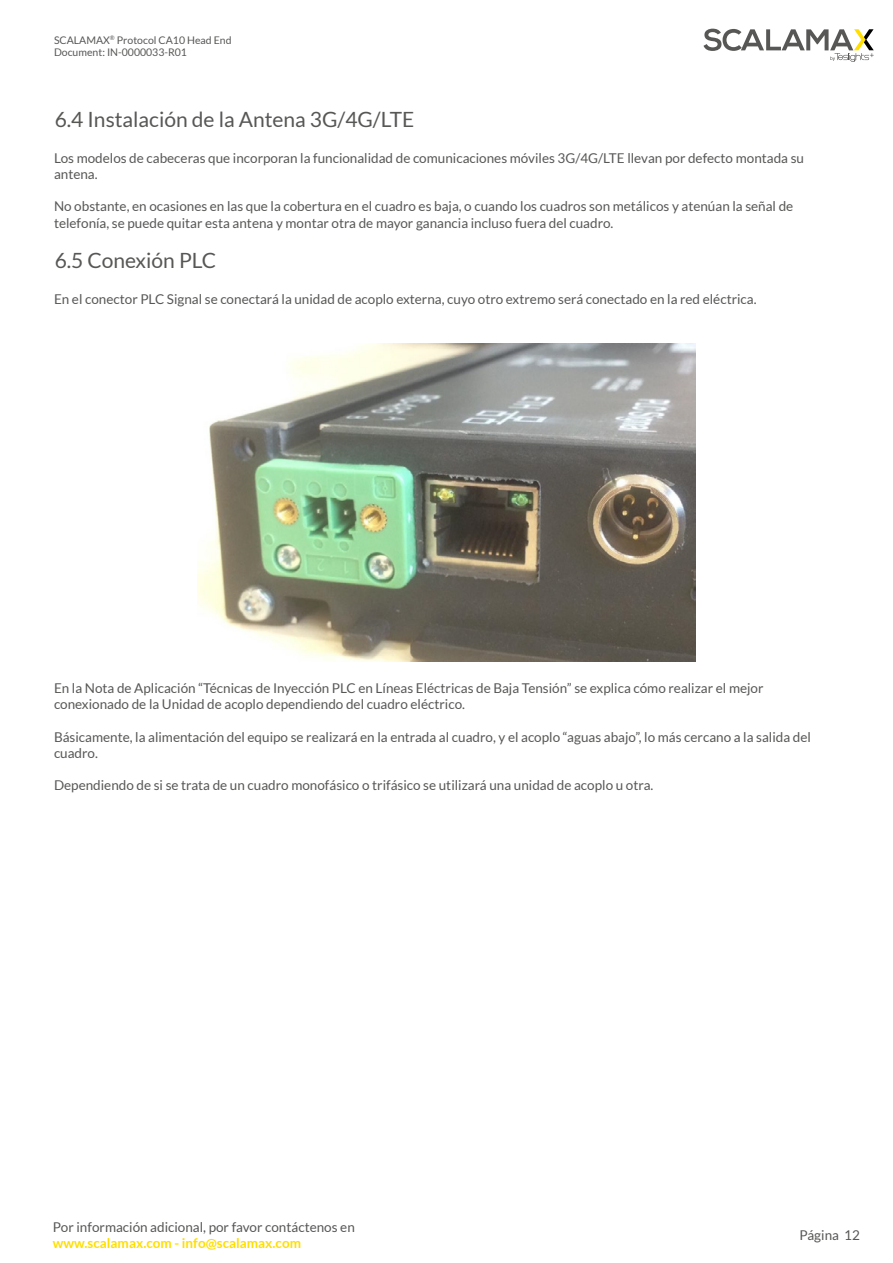
<style>
.page{position:relative;width:893px;height:1263px;background:#fff}
.page>*{position:absolute;margin:0;border:0;box-sizing:border-box;transform-origin:0 0}
.t1{font:21px "Lato";color:#575756}
.t2{font:13.5px/16.2px "Lato";color:#575756}
.t3{font:700 13.5px "Lato";color:#ffde00}
.t4{font:10.5px/12.6px "Lato";color:#575756}
</style>
<div class="page">
<svg style="left:703px;top:29px;width:171px;height:33px"></svg>
<img style="left:198px;top:344px;width:497px;height:317px">
<p class="t4" style="left:54px;top:33px;width:179px">SCALAMAX<sup>®</sup> Protocol CA10 Head End<br>Document: IN-0000033-R01</p>
<h1 class="t1" style="left:55px;top:107px;width:361px">6.4 Instalación de la Antena 3G/4G/LTE</h1>
<p class="t2" style="left:54px;top:150px;width:752px">Los modelos de cabeceras que incorporan la funcionalidad de comunicaciones móviles 3G/4G/LTE llevan por defecto montada su antena.</p>
<p class="t2" style="left:54px;top:198px;width:741px">No obstante, en ocasiones en las que la cobertura en el cuadro es baja, o cuando los cuadros son metálicos y atenúan la señal de telefonía, se puede quitar esta antena y montar otra de mayor ganancia incluso fuera del cuadro.</p>
<h1 class="t1" style="left:55px;top:249px;width:163px">6.5 Conexión PLC</h1>
<p class="t2" style="left:54px;top:291px;width:704px">En el conector PLC Signal se conectará la unidad de acoplo externa, cuyo otro extremo será conectado en la red eléctrica.</p>
<p class="t2" style="left:54px;top:680px;width:711px">En la Nota de Aplicación “Técnicas de Inyección PLC en Líneas Eléctricas de Baja Tensión” se explica cómo realizar el mejor conexionado de la Unidad de acoplo dependiendo del cuadro eléctrico.</p>
<p class="t2" style="left:54px;top:729px;width:758px">Básicamente, la alimentación del equipo se realizará en la entrada al cuadro, y el acoplo “aguas abajo”, lo más cercano a la salida del cuadro.</p>
<p class="t2" style="left:54px;top:777px;width:601px">Dependiendo de si se trata de un cuadro monofásico o trifásico se utilizará una unidad de acoplo u otra.</p>
<p class="t2" style="left:53px;top:1218px;width:303px">Por información adicional, por favor contáctenos en</p>
<p class="t3" style="left:53px;top:1235px;width:250px">www.scalamax.com - info@scalamax.com</p>
<p class="t2" style="left:799px;top:1226px;width:62px">Página 12</p>
</div>
